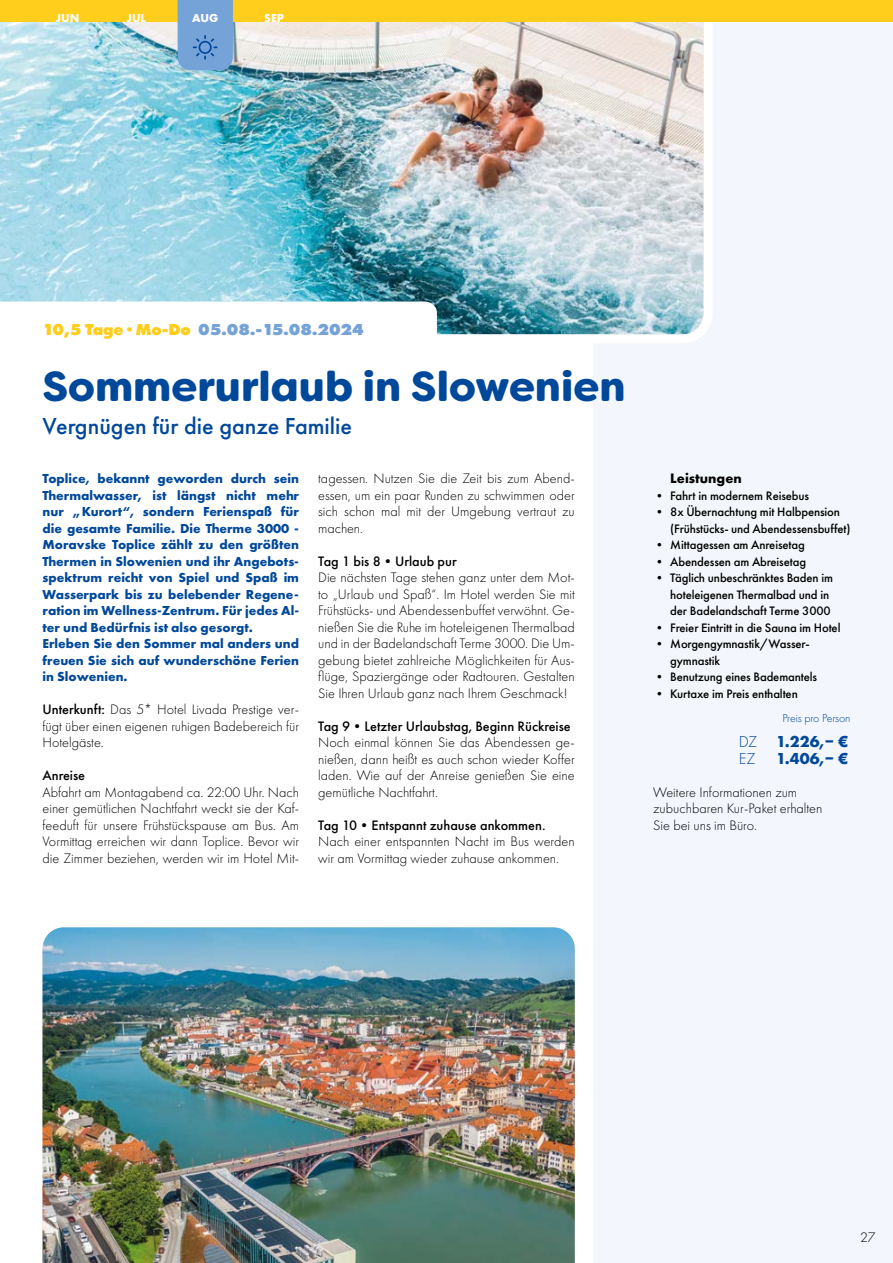
<style>
.page{position:relative;width:893px;height:1263px;background:#fff}
.page>*{position:absolute;margin:0;border:0;box-sizing:border-box;transform-origin:0 0}
.t1{font:900 42px "Filson Soft";color:#00489a}
.t2{font:500 24px "Futura PT";color:#00489a}
.t3{font:800 16.5px "Futura PT";letter-spacing:-.01em;color:#75a2d7}
.t4{font:700 16.5px/16.5px "Futura PT";color:#00489a}
.t5{font:300 14.25px/16.5px "Futura PT";color:#000;text-align:justify}
.t6{font:500 14.25px "Futura PT";color:#000}
.t7{font:700 14.25px "Futura PT";color:#000}
.t8{font:700 13.5px/16.5px "Futura PT";color:#00489a}
.t9{font:500 12.75px/16.5px "Futura PT";letter-spacing:-.01em;color:#000}
.t10{font:300 12px "Futura PT";letter-spacing:-.01em;color:#00489a}
.t11{font:700 12px "Futura PT";color:#fff}
.s1{color:#ffcd1c}
.s2{font-weight:500}
.s3{font-weight:300}
</style>
<div class="page">
<div style="left:594px;top:0;width:299px;height:1263px;background:#f3f6fc"></div>
<img style="left:0;top:22px;width:712px;height:321px">
<svg style="left:0;top:302px;width:437px;height:41px"></svg>
<img style="left:43px;top:927px;width:532px;height:336px">
<div style="left:0;top:0;width:893px;height:22px;background:#ffcd1c"></div>
<svg style="left:178px;top:0;width:55px;height:70px;background:#719fd4"></svg>
<p class="t11" style="left:55px;top:10px;width:25px">JUN</p>
<p class="t11" style="left:126px;top:10px;width:21px">JUL</p>
<p class="t11" style="left:192px;top:10px;width:28px">AUG</p>
<p class="t11" style="left:264px;top:10px;width:21px">SEP</p>
<p class="t3" style="left:43px;top:318px;width:323px"><span class="s1">10,5 Tage · Mo-Do</span> 05.08.-15.08.2024</p>
<h1 class="t1" style="left:43px;top:359px;width:584px">Sommerurlaub in Slowenien</h1>
<h2 class="t2" style="left:43px;top:411px;width:311px">Vergnügen für die ganze Familie</h2>
<p class="t8" style="left:43px;top:470px;width:258px">Toplice, bekannt geworden durch sein Thermalwasser, ist längst nicht mehr nur „Kurort“, sondern Ferienspaß für die gesamte Familie. Die Therme 3000 - Moravske Toplice zählt zu den größten Thermen in Slowenien und ihr Angebots&shy;spektrum reicht von Spiel und Spaß im Wasserpark bis zu belebender Regene&shy;ration im Wellness-Zentrum. Für jedes Al&shy;ter und Bedürfnis ist also gesorgt.<br>Erleben Sie den Sommer mal anders und freuen Sie sich auf wunderschöne Ferien in Slowenien.</p>
<p class="t5" style="left:43px;top:701px;width:258px"><span class="s2">Unterkunft:</span> Das 5* Hotel Livada Prestige ver&shy;fügt über einen eigenen ruhigen Badebereich für Hotelgäste.</p>
<p class="t6" style="left:43px;top:767px;width:44px">Anreise</p>
<p class="t5" style="left:43px;top:784px;width:258px">Abfahrt am Montagabend ca. 22:00 Uhr. Nach einer gemütlichen Nachtfahrt weckt sie der Kaf&shy;feeduft für unsere Frühstückspause am Bus. Am Vormittag erreichen wir dann Toplice. Bevor wir die Zimmer beziehen, werden wir im Hotel Mit-</p>
<p class="t5" style="left:318px;top:470px;width:258px">tagessen. Nutzen Sie die Zeit bis zum Abend&shy;essen, um ein paar Runden zu schwimmen oder sich schon mal mit der Umgebung vertraut zu machen.</p>
<p class="t6" style="left:318px;top:552px;width:140px">Tag 1 bis 8•Urlaub pur</p>
<p class="t5" style="left:318px;top:569px;width:258px">Die nächsten Tage stehen ganz unter dem Mot&shy;to „Urlaub und Spaß“. Im Hotel werden Sie mit Frühstücks- und Abendessenbuffet verwöhnt. Ge&shy;nießen Sie die Ruhe im hoteleigenen Thermalbad und in der Badelandschaft Terme 3000. Die Um&shy;gebung bietet zahlreiche Möglichkeiten für Aus&shy;flüge, Spaziergänge oder Radtouren. Gestalten Sie Ihren Urlaub ganz nach Ihrem Geschmack!</p>
<p class="t6" style="left:318px;top:717px;width:254px">Tag 9•Letzter Urlaubstag, Beginn Rückreise</p>
<p class="t5" style="left:318px;top:734px;width:258px">Noch einmal können Sie das Abendessen ge&shy;nießen, dann heißt es auch schon wieder Koffer laden. Wie auf der Anreise genießen Sie eine gemütliche Nachtfahrt.</p>
<p class="t6" style="left:318px;top:816px;width:229px">Tag 10•Entspannt zuhause ankommen.</p>
<p class="t5" style="left:318px;top:833px;width:258px">Nach einer entspannten Nacht im Bus werden wir am Vormittag wieder zuhause ankommen.</p>
<p class="t7" style="left:670px;top:469px;width:73px">Leistungen</p>
<p class="t9" style="left:653px;top:487px;width:157px">• Fahrt in modernem Reisebus</p>
<p class="t9" style="left:670px;top:504px;width:182px;text-indent:-17px">• 8x Übernachtung mit Halbpension (Frühstücks- und Abendessensbuffet)</p>
<p class="t9" style="left:653px;top:537px;width:153px">• Mittagessen am Anreisetag</p>
<p class="t9" style="left:653px;top:553px;width:154px">• Abendessen am Abreisetag</p>
<p class="t9" style="left:670px;top:570px;width:164px;text-indent:-17px">• Täglich unbeschränktes Baden im hoteleigenen Thermalbad und in der Badelandschaft Terme 3000</p>
<p class="t9" style="left:653px;top:619px;width:189px">• Freier Eintritt in die Sauna im Hotel</p>
<p class="t9" style="left:670px;top:635px;width:141px;text-indent:-17px">• Morgengymnastik/Wasser&shy;gymnastik</p>
<p class="t9" style="left:653px;top:668px;width:165px">• Benutzung eines Bademantels</p>
<p class="t9" style="left:653px;top:685px;width:146px">• Kurtaxe im Preis enthalten</p>
<p class="t10" style="left:782px;top:711px;width:70px">Preis pro Person</p>
<p class="t4" style="left:739px;top:733px;width:111px"><span class="s3">DZ</span> 1.226,‒ €<br><span class="s3">EZ</span> 1.406,‒ €</p>
<p class="t5" style="left:653px;top:784px;width:171px;text-align:left">Weitere Informationen zum zubuchbaren Kur-Paket erhalten<br>Sie bei uns im Büro.</p>
<p class="t5" style="left:860px;top:1229px;width:17px">27</p>
</div>
